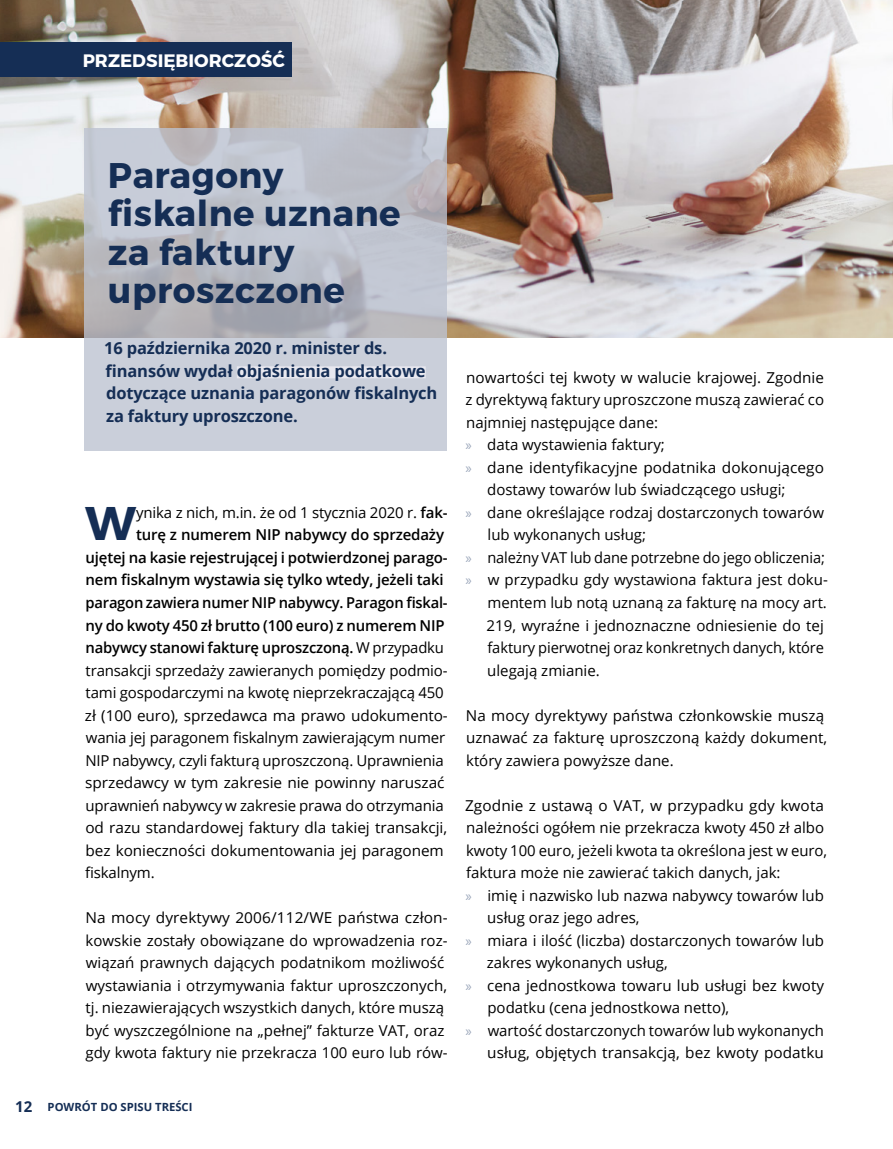
<style>
.page{position:relative;width:893px;height:1149px;background:#fff}
.page>*{position:absolute;margin:0;border:0;box-sizing:border-box;transform-origin:0 0}
.t1{font:47.1px "Trueno Bd";color:#152e55}
.t2{font:35.7px/38.5px "Trueno Bd";letter-spacing:.015em;color:#152e55}
.t3{font:18px "Trueno Bd";color:#fff}
.t4{font:700 16.5px/22.5px "Open Sans";letter-spacing:-.01em;color:#152e55}
.t5{font:15px/22.5px "Open Sans";color:#000}
.t6{font:600 15px "Open Sans";letter-spacing:-.01em;color:#000}
.t7{font:700 11.25px "Open Sans";color:#152e55}
.s1{font-weight:600}
.s2{font-weight:400}
.s3{font-size:15px}
.s4{font-family:"Myriad Pro";color:#9aa6ba}
</style>
<div class="page">
<img style="left:0;top:0;width:893px;height:338px">
<div style="left:0;top:42px;width:291px;height:34px;background:#152e55"></div>
<svg style="left:84px;top:128px;width:362px;height:322px;fill:#c3c8d4"></svg>
<div style="left:237px;top:366px;width:189px;height:12px;background:#e8e8ef"></div>
<p class="t3" style="left:83px;top:49px;width:204px">PRZEDSIĘBIORCZOŚĆ</p>
<h2 class="t2" style="left:108px;top:156px;width:294px">Paragony fiskalne uznane za faktury uproszczone</h2>
<p class="t4" style="left:104px;top:336px;width:335px">16 października 2020 r. minister ds. finansów wydał objaśnienia podatkowe dotyczące uznania paragonów fiskalnych za faktury uproszczone.</p>
<h1 class="t1" style="left:85px;top:494px;width:52px">W</h1>
<p class="t5" style="left:136px;top:500px;width:313px">ynika z nich, m.in. że od 1 stycznia 2020 r. <span class="s1">fak-</span></p>
<p class="t6" style="left:136px;top:524px;width:309px">turę z numerem NIP nabywcy do sprzedaży</p>
<p class="t6" style="left:85px;top:547px;width:364px">ujętej na kasie rejestrującej i potwierdzonej parago-</p>
<p class="t6" style="left:86px;top:569px;width:360px">nem fiskalnym wystawia się tylko wtedy, jeżeli taki</p>
<p class="t6" style="left:86px;top:592px;width:364px">paragon zawiera numer NIP nabywcy. Paragon fiskal-</p>
<p class="t6" style="left:86px;top:614px;width:360px">ny do kwoty 450 zł brutto (100 euro) z numerem NIP</p>
<p class="t6" style="left:86px;top:637px;width:360px">nabywcy stanowi fakturę uproszczoną. <span class="s2">W przypadku</span></p>
<p class="t5" style="left:86px;top:658px;width:364px">transakcji sprzedaży zawieranych pomiędzy podmio-</p>
<p class="t5" style="left:86px;top:680px;width:360px">tami gospodarczymi na kwotę nieprzekraczającą 450</p>
<p class="t5" style="left:85px;top:703px;width:364px">zł (100 euro), sprzedawca ma prawo udokumento-</p>
<p class="t5" style="left:86px;top:725px;width:361px">wania jej paragonem fiskalnym zawierającym numer</p>
<p class="t5" style="left:85px;top:748px;width:360px">NIP nabywcy, czyli fakturą uproszczoną. Uprawnienia</p>
<p class="t5" style="left:85px;top:770px;width:361px">sprzedawcy w tym zakresie nie powinny naruszać</p>
<p class="t5" style="left:85px;top:793px;width:360px">uprawnień nabywcy w zakresie prawa do otrzymania</p>
<p class="t5" style="left:85px;top:815px;width:363px">od razu standardowej faktury dla takiej transakcji,</p>
<p class="t5" style="left:86px;top:838px;width:360px">bez konieczności dokumentowania jej paragonem</p>
<p class="t5" style="left:85px;top:860px;width:71px">fiskalnym.</p>
<p class="t5" style="left:85px;top:905px;width:364px">Na mocy dyrektywy 2006/112/WE państwa człon&shy;kowskie zostały obowiązane do wprowadzenia roz&shy;wiązań prawnych dających podatnikom możliwość wystawiania i otrzymywania faktur uproszczonych, tj. niezawierających wszystkich danych, które muszą być wyszczególnione na „pełnej” fakturze VAT, oraz gdy kwota faktury nie przekracza 100 euro lub rów-</p>
<p class="t7" style="left:15px;top:1098px;width:179px"><span class="s3">12</span> POWRÓT DO SPISU TREŚCI</p>
<p class="t5" style="left:466px;top:365px;width:359px">nowartości tej kwoty w walucie krajowej. Zgodnie</p>
<p class="t5" style="left:466px;top:388px;width:360px">z dyrektywą faktury uproszczone muszą zawierać co</p>
<p class="t5" style="left:466px;top:410px;width:193px">najmniej następujące dane:</p>
<p class="t5" style="left:466px;top:433px;width:201px"><span class="s4">»</span> data wystawienia faktury;</p>
<p class="t5" style="left:466px;top:455px;width:360px"><span class="s4">»</span> dane identyfikacyjne podatnika dokonującego</p>
<p class="t5" style="left:487px;top:478px;width:300px">dostawy towarów lub świadczącego usługi;</p>
<p class="t5" style="left:466px;top:500px;width:360px"><span class="s4">»</span> dane określające rodzaj dostarczonych towarów</p>
<p class="t5" style="left:488px;top:523px;width:160px">lub wykonanych usług;</p>
<p class="t5" style="left:466px;top:545px;width:361px"><span class="s4">»</span> należny VAT lub dane potrzebne do jego obliczenia;</p>
<p class="t5" style="left:466px;top:568px;width:364px"><span class="s4">»</span> w przypadku gdy wystawiona faktura jest doku-</p>
<p class="t5" style="left:487px;top:590px;width:341px">mentem lub notą uznaną za fakturę na mocy art.</p>
<p class="t5" style="left:486px;top:613px;width:339px">219, wyraźne i jednoznaczne odniesienie do tej</p>
<p class="t5" style="left:487px;top:635px;width:338px">faktury pierwotnej oraz konkretnych danych, które</p>
<p class="t5" style="left:487px;top:658px;width:114px">ulegają zmianie.</p>
<p class="t5" style="left:466px;top:703px;width:363px">Na mocy dyrektywy państwa członkowskie muszą uznawać za fakturę uproszczoną każdy dokument, który zawiera powyższe dane.</p>
<p class="t5" style="left:465px;top:793px;width:360px">Zgodnie z ustawą o VAT, w przypadku gdy kwota</p>
<p class="t5" style="left:466px;top:815px;width:359px">należności ogółem nie przekracza kwoty 450 zł albo</p>
<p class="t5" style="left:466px;top:838px;width:362px">kwoty 100 euro, jeżeli kwota ta określona jest w euro,</p>
<p class="t5" style="left:466px;top:860px;width:316px">faktura może nie zawierać takich danych, jak:</p>
<p class="t5" style="left:466px;top:883px;width:360px"><span class="s4">»</span> imię i nazwisko lub nazwa nabywcy towarów lub</p>
<p class="t5" style="left:487px;top:905px;width:154px">usług oraz jego adres,</p>
<p class="t5" style="left:466px;top:928px;width:360px"><span class="s4">»</span> miara i ilość (liczba) dostarczonych towarów lub</p>
<p class="t5" style="left:487px;top:950px;width:182px">zakres wykonanych usług,</p>
<p class="t5" style="left:466px;top:973px;width:360px"><span class="s4">»</span> cena jednostkowa towaru lub usługi bez kwoty</p>
<p class="t5" style="left:487px;top:995px;width:243px">podatku (cena jednostkowa netto),</p>
<p class="t5" style="left:466px;top:1018px;width:360px"><span class="s4">»</span> wartość dostarczonych towarów lub wykonanych</p>
<p class="t5" style="left:487px;top:1040px;width:338px">usług, objętych transakcją, bez kwoty podatku</p>
</div>
